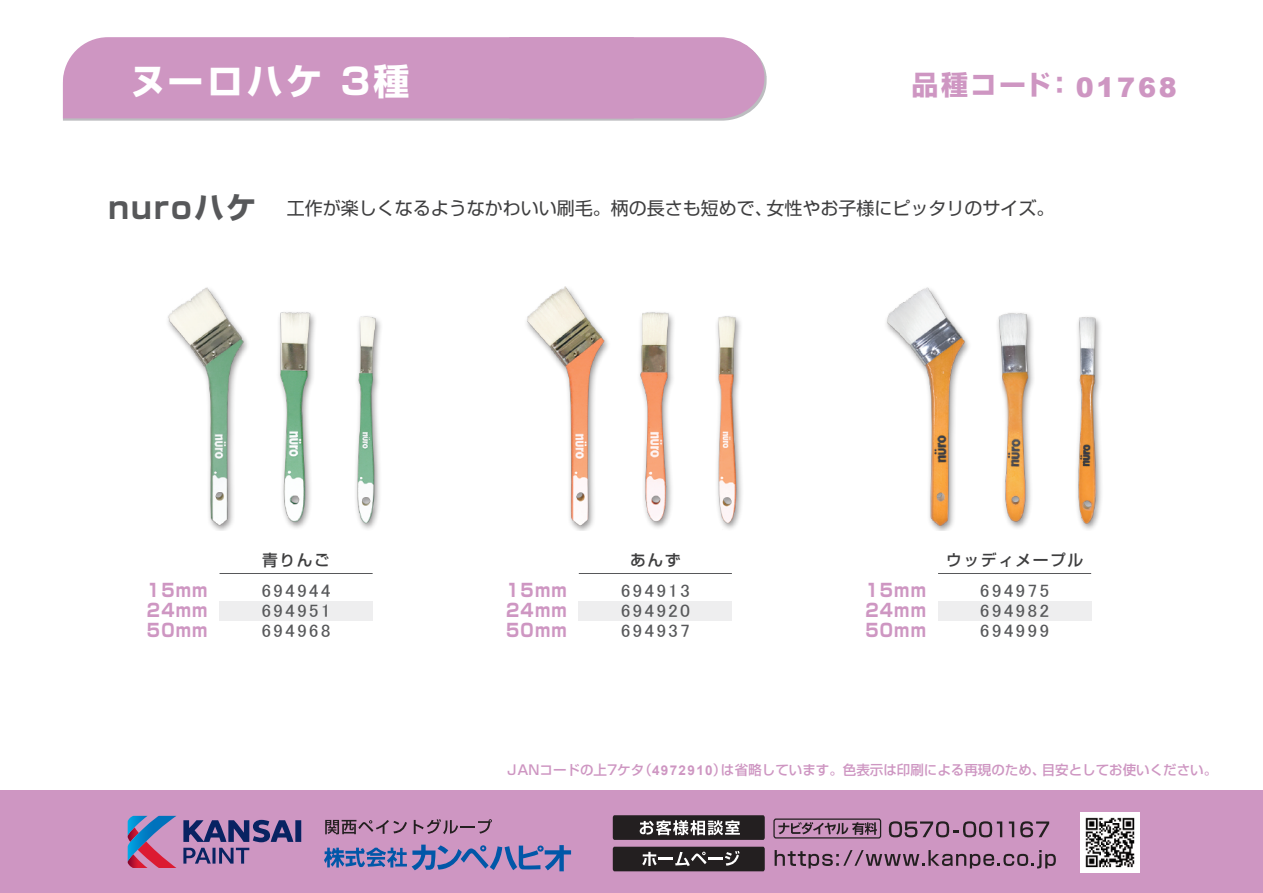
<style>
.page{position:relative;width:1263px;height:893px;background:#fff}
.page>*{position:absolute;margin:0;border:0;box-sizing:border-box;transform-origin:0 0}
.t1{font:700 36px "Shin Go Pro";letter-spacing:.09em;color:#fff}
.t2{font:700 27px "Shin Go Pro";letter-spacing:.07em;color:#ce96c2}
.t3{font:18px/20.2px "MS P Gothic";letter-spacing:.1em;color:#57585a;text-align:justify;scale:1.1 1}
.t4{font:18px "Shin Go Pro";color:#3e3e3f}
.t5{font:700 18px/20.2px "Shin Go Pro";letter-spacing:.075em;color:#ce96c2;text-align:justify;scale:.9 1}
.t6{font:500 15.75px "Shin Go Pro";letter-spacing:.1em;color:#3e3e3f}
.t7{font:500 13.5px "Shin Go Pro";color:#ce96c2}
.s1{font-family:"Arial";font-weight:900}
.s2{font-weight:700;font-size:30px;color:#57585a}
.s3{font-family:"Arial";font-weight:700}
</style>
<div class="page">
<svg style="left:63px;top:66px;width:704px;height:55px;background:#cbc4cb"></svg>
<div style="left:63px;top:37px;width:446px;height:81px;background:#ce96c2"></div>
<div style="left:509px;top:37px;width:255px;height:81px;background:#ce96c2"></div>
<img style="left:526px;top:286px;width:216px;height:245px">
<img style="left:168px;top:287px;width:213px;height:244px">
<img style="left:886px;top:287px;width:216px;height:244px">
<div style="left:938px;top:601px;width:153px;height:20px;background:#eeeeef"></div>
<hr style="left:938px;top:573px;width:153px;height:1px;background:#57585a">
<div style="left:579px;top:601px;width:153px;height:20px;background:#eeeeef"></div>
<hr style="left:579px;top:573px;width:153px;height:1px;background:#57585a">
<div style="left:220px;top:601px;width:153px;height:20px;background:#eeeeef"></div>
<hr style="left:220px;top:573px;width:153px;height:1px;background:#57585a">
<div style="left:0;top:791px;width:1263px;height:102px;background:#ce96c2"></div>
<svg style="left:889px;top:821px;width:113px;height:16px"></svg>
<svg style="left:1009px;top:821px;width:5px;height:16px"></svg>
<svg style="left:1020px;top:821px;width:29px;height:16px"></svg>
<svg style="left:775px;top:850px;width:281px;height:18px"></svg>
<div style="left:773px;top:818px;width:108px;height:20px;border:1px solid #231f20;border-radius:2px"></div>
<svg style="left:778px;top:822px;width:99px;height:13px"></svg>
<svg style="left:613px;top:815px;width:152px;height:25px;background:#514d4f"></svg>
<svg style="left:613px;top:847px;width:152px;height:24px;background:#393536"></svg>
<img style="left:1080px;top:813px;width:60px;height:59px">
<svg style="left:325px;top:820px;width:82px;height:14px"></svg>
<svg style="left:414px;top:819px;width:78px;height:15px"></svg>
<svg style="left:324px;top:845px;width:247px;height:26px"></svg>
<svg style="left:183px;top:848px;width:66px;height:16px"></svg>
<svg style="left:183px;top:820px;width:118px;height:22px"></svg>
<svg style="left:128px;top:816px;width:48px;height:52px"></svg>
<h1 class="t1" style="left:130px;top:52px;width:281px">ヌーロハケ ３種</h1>
<h2 class="t2" style="left:911px;top:63px;width:267px">品種コード：<span class="s1">01768</span></h2>
<h3 class="t4" style="left:108px;top:193px;width:947px"><span class="s2">nuroハケ</span> 工作が楽しくなるようなかわいい刷毛。柄の長さも短めで、女性やお子様にピッタリのサイズ。</h3>
<h3 class="t5" style="left:147px;top:578px;width:69px">15mm 24mm 50mm</h3>
<p class="t6" style="left:262px;top:547px;width:69px">青りんご</p>
<h3 class="t3" style="left:261px;top:580px;width:64px">694944<br>694951<br>694968</h3>
<h3 class="t5" style="left:506px;top:578px;width:69px">15mm 24mm 50mm</h3>
<p class="t6" style="left:630px;top:547px;width:52px">あんず</p>
<h3 class="t3" style="left:621px;top:580px;width:65px">694913<br>694920<br>694937</h3>
<h3 class="t5" style="left:865px;top:578px;width:69px">15mm 24mm 50mm</h3>
<p class="t6" style="left:946px;top:547px;width:139px">ウッディメープル</p>
<h3 class="t3" style="left:980px;top:580px;width:65px">694975<br>694982<br>694999</h3>
<p class="t7" style="left:507px;top:759px;width:711px">JANコードの上7ケタ（<span class="s3">4972910</span>）は省略しています。色表示は印刷による再現のため、目安としてお使いください。</p>
</div>
